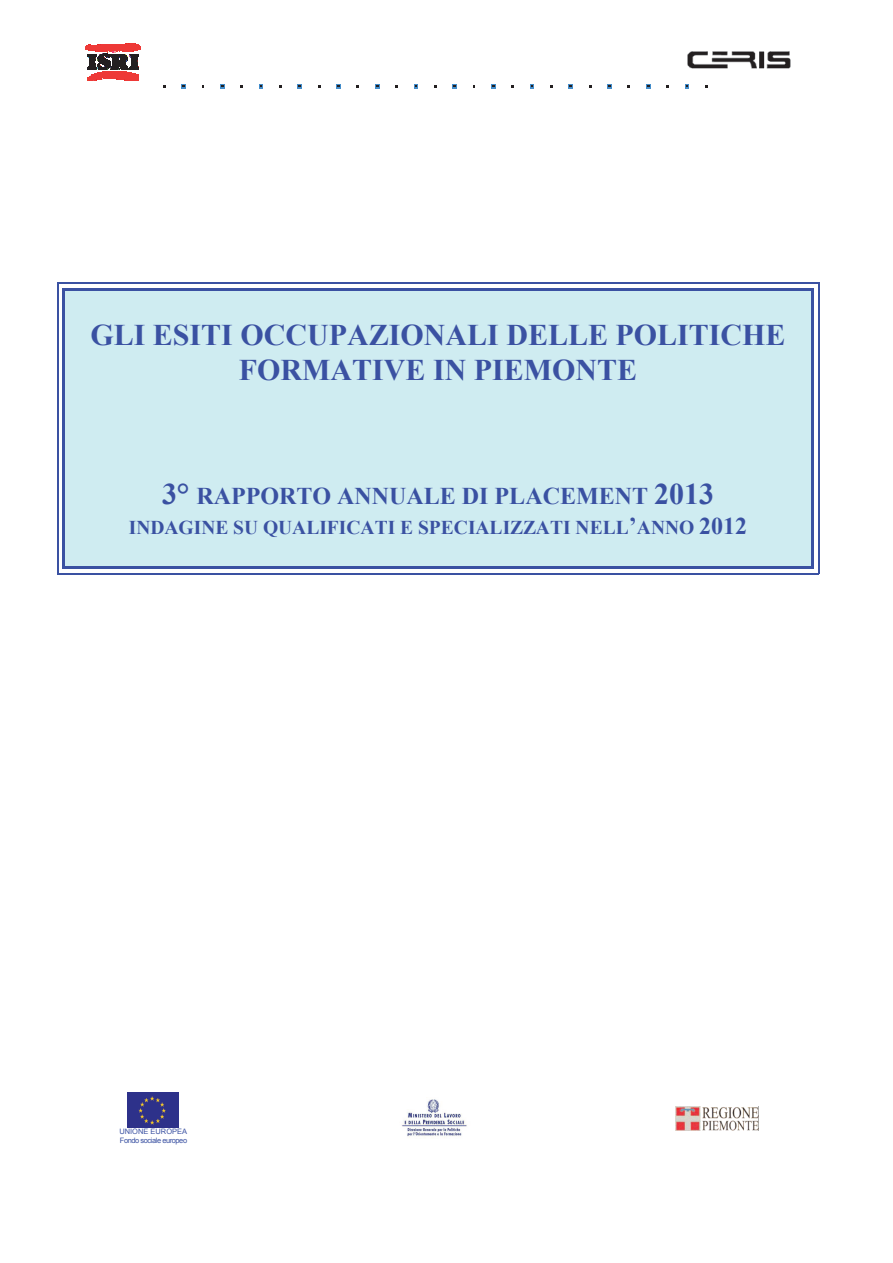
<style>
.page{position:relative;width:893px;height:1263px;background:#fff}
.page>*{position:absolute;margin:0;border:0;box-sizing:border-box;transform-origin:0 0}
.t1{font:700 30px/34.5px "Times New Roman";color:#3a51a2;text-align:center}
.t2{font:700 24px "Times New Roman";color:#3a51a2}
.t3{font:700 19.5px "Times New Roman";color:#3a51a2}
.t4{font:7.5px/8.7px "Arial";letter-spacing:-.05em;color:#3a51a2}
.s1{font-size:30px}
.s2{font-size:24px}
</style>
<div class="page">
<img style="left:687px;top:51px;width:104px;height:18px">
<svg style="left:220px;top:85px;width:4px;height:3px"></svg>
<svg style="left:259px;top:85px;width:4px;height:3px"></svg>
<svg style="left:298px;top:85px;width:4px;height:3px"></svg>
<svg style="left:375px;top:85px;width:4px;height:3px"></svg>
<svg style="left:414px;top:85px;width:4px;height:3px"></svg>
<svg style="left:491px;top:85px;width:4px;height:3px"></svg>
<svg style="left:530px;top:85px;width:4px;height:3px"></svg>
<svg style="left:646px;top:85px;width:4px;height:3px"></svg>
<svg style="left:685px;top:85px;width:4px;height:3px"></svg>
<svg style="left:87px;top:43px;width:52px;height:30px"></svg>
<img style="left:95px;top:73px;width:41px;height:1px">
<img style="left:92px;top:74px;width:46px;height:2px">
<img style="left:88px;top:76px;width:51px;height:3px">
<svg style="left:88px;top:79px;width:15px;height:2px"></svg>
<svg style="left:117px;top:79px;width:22px;height:2px"></svg>
<div style="left:65px;top:290px;width:746px;height:62px;background:#cfecf1"></div>
<svg style="left:57px;top:282px;width:8px;height:8px"></svg>
<hr style="left:65px;top:282px;width:746px;height:2px;background:#3a51a2">
<hr style="left:65px;top:288px;width:746px;height:2px;background:#3a51a2">
<svg style="left:811px;top:282px;width:8px;height:8px"></svg>
<hr style="left:57px;top:290px;width:1px;height:62px;background:#3a51a2">
<hr style="left:63px;top:290px;width:2px;height:62px;background:#3a51a2">
<hr style="left:818px;top:290px;width:1px;height:62px;background:#3a51a2">
<hr style="left:811px;top:290px;width:2px;height:62px;background:#3a51a2">
<div style="left:65px;top:352px;width:746px;height:34px;background:#cfecf1"></div>
<hr style="left:57px;top:352px;width:1px;height:34px;background:#3a51a2">
<hr style="left:63px;top:352px;width:2px;height:34px;background:#3a51a2">
<hr style="left:818px;top:352px;width:1px;height:34px;background:#3a51a2">
<hr style="left:811px;top:352px;width:2px;height:34px;background:#3a51a2">
<div style="left:65px;top:386px;width:746px;height:125px;background:#cfecf1"></div>
<hr style="left:57px;top:386px;width:1px;height:125px;background:#3a51a2">
<hr style="left:63px;top:386px;width:2px;height:125px;background:#3a51a2">
<hr style="left:818px;top:386px;width:1px;height:125px;background:#3a51a2">
<hr style="left:811px;top:386px;width:2px;height:125px;background:#3a51a2">
<div style="left:65px;top:511px;width:746px;height:56px;background:#cfecf1"></div>
<svg style="left:57px;top:567px;width:8px;height:7px"></svg>
<hr style="left:65px;top:573px;width:746px;height:1px;background:#3a51a2">
<hr style="left:65px;top:567px;width:746px;height:2px;background:#3a51a2">
<svg style="left:811px;top:567px;width:8px;height:7px"></svg>
<hr style="left:57px;top:511px;width:1px;height:56px;background:#3a51a2">
<hr style="left:63px;top:511px;width:2px;height:56px;background:#3a51a2">
<hr style="left:818px;top:511px;width:1px;height:56px;background:#3a51a2">
<hr style="left:811px;top:511px;width:2px;height:56px;background:#3a51a2">
<img style="left:128px;top:1093px;width:51px;height:34px">
<img style="left:402px;top:1099px;width:65px;height:39px">
<img style="left:675px;top:1106px;width:83px;height:25px">
<p class="t1" style="left:90px;top:318px;width:697px">GLI ESITI OCCUPAZIONALI DELLE POLITICHE<br>FORMATIVE IN PIEMONTE</p>
<p class="t2" style="left:162px;top:483px;width:553px"><span class="s1">3°</span> RAPPORTO ANNUALE DI PLACEMENT <span class="s1">2013</span></p>
<p class="t3" style="left:129px;top:517px;width:620px">INDAGINE SU QUALIFICATI E SPECIALIZZATI NELL<span class="s2">’</span>ANNO <span class="s2">2012</span></p>
<p class="t4" style="left:119px;top:1127px;width:69px">UNIONE EUROPEA<br>Fondo sociale europeo</p>
</div>
